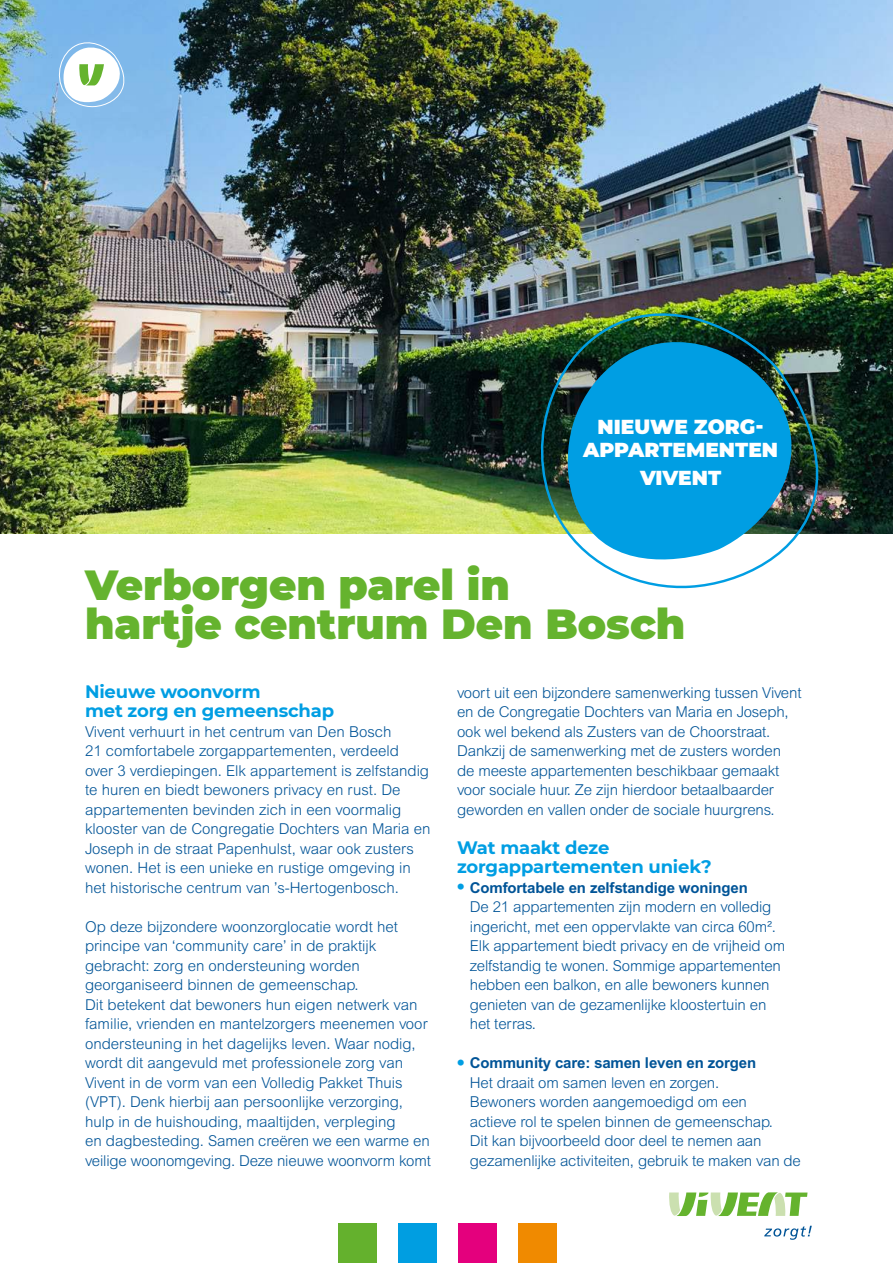
<style>
.page{position:relative;width:893px;height:1263px;background:#fff}
.page>*{position:absolute;margin:0;border:0;box-sizing:border-box;transform-origin:0 0}
.t1{font:900 42px/39px "Montserrat";color:#65b32e}
.t2{font:900 20.1px/23.1px "Montserrat";color:#fff;text-align:center}
.t3{font:700 18px/19.5px "Montserrat";letter-spacing:-.01em;color:#009ee3}
.t4{font:300 15px/19.5px "Arial MT Std";letter-spacing:-.01em;color:#005497}
.s1{font-weight:700;font-size:21px;color:#009ee3}
.s2{font-weight:700}
</style>
<div class="page">
<div style="left:338px;top:1224px;width:38px;height:39px;background:#64b12d"></div>
<div style="left:398px;top:1224px;width:39px;height:39px;background:#009ee1"></div>
<div style="left:458px;top:1224px;width:39px;height:39px;background:#e4007d"></div>
<div style="left:518px;top:1224px;width:39px;height:39px;background:#f08a00"></div>
<img style="left:0;top:0;width:893px;height:534px">
<svg style="left:669px;top:1192px;width:138px;height:24px"></svg>
<svg style="left:764px;top:1226px;width:48px;height:14px"></svg>
<img style="left:2px;top:0;width:317px;height:107px">
<img style="left:532px;top:306px;width:295px;height:283px">
<h2 class="t2" style="left:583px;top:414px;width:197px">NIEUWE ZORG-<br>APPARTEMENTEN</h2>
<h2 class="t2" style="left:640px;top:467px;width:83px">VIVENT</h2>
<h1 class="t1" style="left:85px;top:568px;width:602px">Verborgen parel in<br>hartje centrum Den Bosch</h1>
<p class="t4" style="left:457px;top:684px;width:346px">voort uit een bijzondere samenwerking tussen Vivent en de Congregatie Dochters van Maria en Joseph, ook wel bekend als Zusters van de Choorstraat.<br>Dankzij de samenwerking met de zusters worden de meeste appartementen beschikbaar gemaakt voor sociale huur. Ze zijn hierdoor betaalbaarder geworden en vallen onder de sociale huurgrens.</p>
<p class="t3" style="left:457px;top:838px;width:256px">Wat maakt deze zorgappartementen uniek?</p>
<p class="t4" style="left:470px;top:879px;width:317px;text-indent:-13px"><span class="s1">•</span> <span class="s2">Comfortabele en zelfstandige woningen<br></span>De 21 appartementen zijn modern en volledig ingericht, met een oppervlakte van circa 60m².<br>Elk appartement biedt privacy en de vrijheid om zelfstandig te wonen. Sommige appartementen hebben een balkon, en alle bewoners kunnen genieten van de gezamenlijke kloostertuin en het terras.</p>
<p class="t4" style="left:470px;top:1054px;width:333px;text-indent:-13px"><span class="s1">•</span> <span class="s2">Community care: samen leven en zorgen<br></span>Het draait om samen leven en zorgen.<br>Bewoners worden aangemoedigd om een<br>actieve rol te spelen binnen de gemeenschap.<br>Dit kan bijvoorbeeld door deel te nemen aan gezamenlijke activiteiten, gebruik te maken van de</p>
<p class="t3" style="left:85px;top:682px;width:251px">Nieuwe woonvorm<br>met zorg en gemeenschap</p>
<p class="t4" style="left:85px;top:723px;width:347px">Vivent verhuurt in het centrum van Den Bosch<br>21 comfortabele zorgappartementen, verdeeld over 3 verdiepingen. Elk appartement is zelfstandig te huren en biedt bewoners privacy en rust. De appartementen bevinden zich in een voormalig klooster van de Congregatie Dochters van Maria en Joseph in de straat Papenhulst, waar ook zusters wonen. Het is een unieke en rustige omgeving in het historische centrum van ’s-Hertogenbosch.</p>
<p class="t4" style="left:85px;top:918px;width:347px">Op deze bijzondere woonzorglocatie wordt het principe van ‘community care’ in de praktijk gebracht: zorg en ondersteuning worden georganiseerd binnen de gemeenschap.<br>Dit betekent dat bewoners hun eigen netwerk van familie, vrienden en mantelzorgers meenemen voor ondersteuning in het dagelijks leven. Waar nodig, wordt dit aangevuld met professionele zorg van Vivent in de vorm van een Volledig Pakket Thuis (VPT). Denk hierbij aan persoonlijke verzorging, hulp in de huishouding, maaltijden, verpleging<br>en dagbesteding. Samen creëren we een warme en veilige woonomgeving. Deze nieuwe woonvorm komt</p>
</div>
